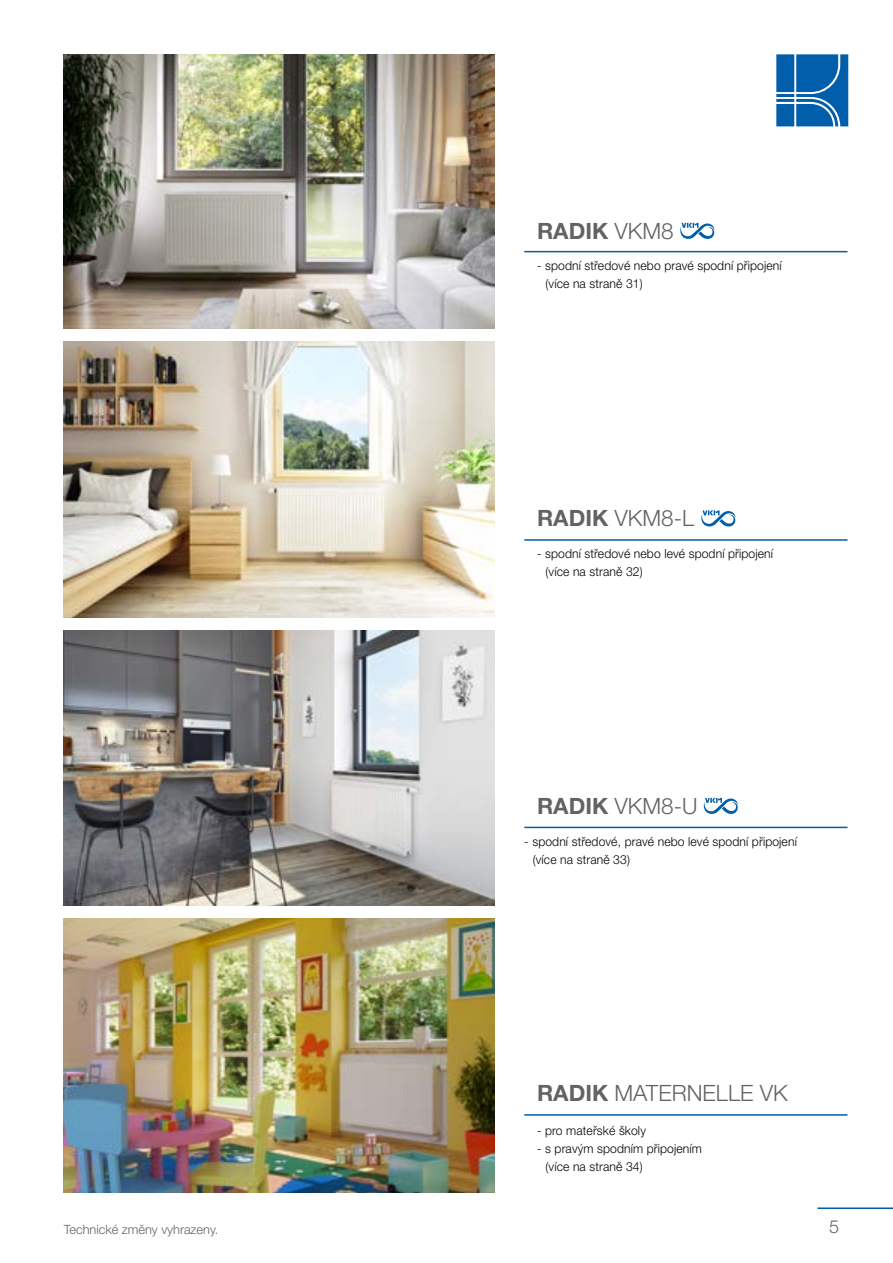
<style>
.page{position:relative;width:893px;height:1263px;background:#fff}
.page>*{position:absolute;margin:0;border:0;box-sizing:border-box;transform-origin:0 0}
.t1{font:300 22.5px "Helvetica Neue LT Pro";color:#636362}
.t2{font:700 22.5px "Helvetica Neue LT Pro";color:#636362}
.t3{font:300 18px "Helvetica Neue LT Pro";color:#636362}
.t4{font:300 12.75px "Helvetica Neue LT Pro";color:#636362}
.t5{font:300 12.45px/18px "Helvetica Neue LT Pro";letter-spacing:.01em;color:#000}
.s1{font-weight:300}
.s2{font-weight:700}
</style>
<div class="page">
<svg style="left:776px;top:54px;width:72px;height:72px;background:#2072b4"></svg>
<hr style="left:817px;top:1207px;width:76px;height:2px;background:#005eaa">
<img style="left:64px;top:342px;width:431px;height:275px">
<img style="left:64px;top:54px;width:431px;height:275px">
<img style="left:64px;top:918px;width:431px;height:275px">
<img style="left:64px;top:630px;width:431px;height:275px">
<hr style="left:524px;top:1114px;width:323px;height:2px;background:#005eaa">
<hr style="left:524px;top:827px;width:323px;height:1px;background:#005eaa">
<hr style="left:524px;top:251px;width:323px;height:1px;background:#005eaa">
<hr style="left:524px;top:539px;width:323px;height:2px;background:#005eaa">
<svg style="left:680px;top:222px;width:35px;height:17px"></svg>
<svg style="left:701px;top:510px;width:35px;height:17px"></svg>
<svg style="left:703px;top:797px;width:35px;height:17px"></svg>
<h1 class="t2" style="left:537px;top:217px;width:138px">RADIK <span class="s1">VKM8</span></h1>
<p class="t5" style="left:546px;top:257px;width:238px;text-indent:-9px">- spodní středové nebo pravé spodní připojení (více na straně 31)</p>
<h1 class="t1" style="left:537px;top:505px;width:159px"><span class="s2">RADIK</span> VKM8-L</h1>
<p class="t5" style="left:546px;top:545px;width:229px;text-indent:-9px">- spodní středové nebo levé spodní připojení (více na straně 32)</p>
<h1 class="t1" style="left:537px;top:792px;width:162px"><span class="s2">RADIK</span> VKM8-U</h1>
<p class="t5" style="left:533px;top:832px;width:266px;text-indent:-9px">- spodní středové, pravé nebo levé spodní připojení (více na straně 33)</p>
<h1 class="t1" style="left:537px;top:1079px;width:252px"><span class="s2">RADIK</span> MATERNELLE VK</h1>
<p class="t5" style="left:537px;top:1121px;width:110px">- pro mateřské školy</p>
<p class="t5" style="left:546px;top:1139px;width:158px;text-indent:-9px">- s pravým spodním připojením (více na straně 34)</p>
<p class="t4" style="left:64px;top:1221px;width:156px">Technické změny vyhrazeny.</p>
<h2 class="t3" style="left:829px;top:1216px;width:12px">5</h2>
</div>
